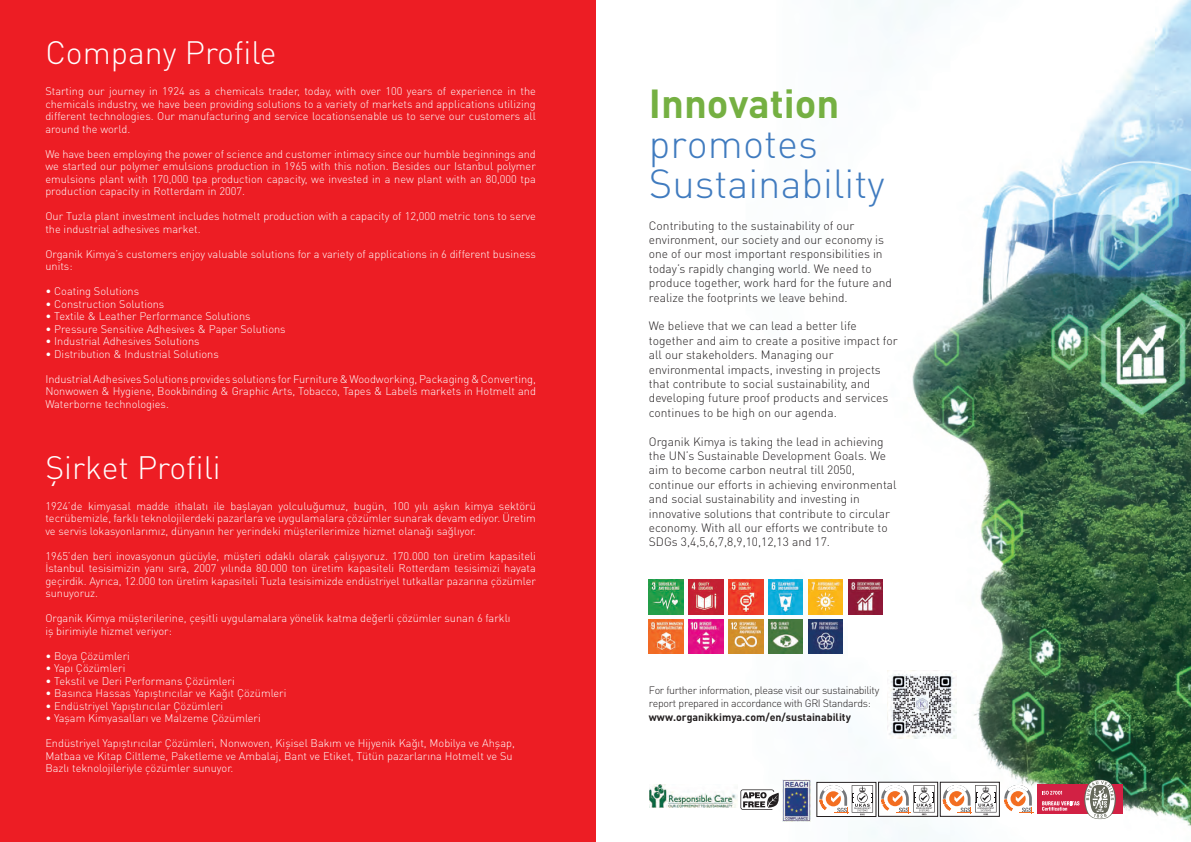
<style>
.page{position:relative;width:1191px;height:842px;background:#fff}
.page>*{position:absolute;margin:0;border:0;box-sizing:border-box;transform-origin:0 0}
.t1{font:300 40px/40px "DIN Pro";color:#407bbf}
.t2{font:300 32px "DIN Pro";color:#fff}
.t3{font:300 12px/14.4px "DIN Pro";color:#231f20}
.t4{font:300 11px/12.5px "DIN Pro";color:#fff;text-align:justify}
.t5{font:300 10.6px/12.7px "DIN Pro";letter-spacing:-.03em;color:#231f20}
.t6{font:700 10.6px "DIN Pro";color:#231f20}
.s1{font-weight:700;color:#75b042}
</style>
<div class="page">
<img style="left:595px;top:0;width:596px;height:842px">
<svg style="left:740px;top:789px;width:40px;height:21px"></svg>
<img style="left:782px;top:780px;width:29px;height:41px">
<img style="left:649px;top:785px;width:88px;height:23px">
<div style="left:1038px;top:785px;width:85px;height:29px;background:#d22144"></div>
<svg style="left:1042px;top:780px;width:74px;height:39px"></svg>
<img style="left:649px;top:580px;width:34px;height:34px">
<img style="left:689px;top:580px;width:34px;height:34px">
<img style="left:728px;top:580px;width:35px;height:34px">
<img style="left:768px;top:580px;width:35px;height:34px">
<img style="left:808px;top:580px;width:34px;height:34px">
<img style="left:848px;top:580px;width:34px;height:34px">
<img style="left:649px;top:619px;width:34px;height:35px">
<img style="left:689px;top:619px;width:34px;height:35px">
<img style="left:728px;top:619px;width:35px;height:35px">
<img style="left:768px;top:619px;width:35px;height:35px">
<img style="left:808px;top:619px;width:34px;height:35px">
<svg style="left:1004px;top:784px;width:29px;height:29px"></svg>
<svg style="left:818px;top:784px;width:56px;height:31px"></svg>
<div style="left:816px;top:782px;width:60px;height:35px;border:1px solid #231f20"></div>
<svg style="left:819px;top:784px;width:54px;height:31px"></svg>
<svg style="left:880px;top:784px;width:56px;height:30px"></svg>
<div style="left:878px;top:782px;width:60px;height:34px;border:1px solid #231f20"></div>
<svg style="left:881px;top:784px;width:53px;height:31px"></svg>
<svg style="left:942px;top:784px;width:55px;height:30px"></svg>
<div style="left:940px;top:782px;width:59px;height:34px;border:1px solid #231f20"></div>
<svg style="left:943px;top:784px;width:53px;height:31px"></svg>
<img style="left:887px;top:670px;width:69px;height:68px">
<div style="left:0;top:0;width:595px;height:842px;background:#ed1d24"></div>
<p class="t2" style="left:45px;top:31px;width:233px">Company Profile</p>
<p class="t4" style="left:45px;top:85px;width:492px">Starting our journey in 1924 as a chemicals trader, today, with over 100 years of experience in the chemicals industry, we have been providing solutions to a variety of markets and applications utilizing different technologies. Our manufacturing and service locationsenable us to serve our customers all around the world.</p>
<p class="t4" style="left:45px;top:147px;width:492px">We have been employing the power of science and customer intimacy since our humble beginnings and we started our polymer emulsions production in 1965 with this notion. Besides our Istanbul polymer emulsions plant with 170,000 tpa production capacity, we invested in a new plant with an 80,000 tpa production capacity in Rotterdam in 2007.</p>
<p class="t4" style="left:45px;top:210px;width:492px">Our Tuzla plant investment includes hotmelt production with a capacity of 12,000 metric tons to serve the industrial adhesives market.</p>
<p class="t4" style="left:45px;top:247px;width:492px">Organik Kimya’s customers enjoy valuable solutions for a variety of applications in 6 different business units:</p>
<p class="t4" style="left:45px;top:285px;width:95px">• Coating Solutions</p>
<p class="t4" style="left:45px;top:297px;width:120px">• Construction Solutions</p>
<p class="t4" style="left:45px;top:310px;width:207px">• Textile &amp; Leather Performance Solutions</p>
<p class="t4" style="left:45px;top:322px;width:242px">• Pressure Sensitive Adhesives &amp; Paper Solutions</p>
<p class="t4" style="left:45px;top:335px;width:156px">• Industrial Adhesives Solutions</p>
<p class="t4" style="left:45px;top:347px;width:175px">• Distribution &amp; Industrial Solutions</p>
<p class="t4" style="left:45px;top:372px;width:492px">Industrial Adhesives Solutions provides solutions for Furniture &amp; Woodworking, Packaging &amp; Converting, Nonwowen &amp; Hygiene, Bookbinding &amp; Graphic Arts, Tobacco, Tapes &amp; Labels markets in Hotmelt and Waterborne technologies.</p>
<p class="t2" style="left:45px;top:446px;width:177px">Şirket Profi li</p>
<p class="t4" style="left:45px;top:499px;width:492px">1924’de kimyasal madde ithalatı ile başlayan yolculuğumuz, bugün, 100 yılı aşkın kimya sektörü tecrübemizle, farklı teknolojilerdeki pazarlara ve uygulamalara çözümler sunarak devam ediyor. Üretim ve servis lokasyonlarımız, dünyanın her yerindeki müşterilerimize hizmet olanağı sağlıyor.</p>
<p class="t4" style="left:45px;top:549px;width:492px">1965’den beri inovasyonun gücüyle, müşteri odaklı olarak çalışıyoruz. 170.000 ton üretim kapasiteli İstanbul tesisimizin yanı sıra, 2007 yılında 80.000 ton üretim kapasiteli Rotterdam tesisimizi hayata geçirdik. Ayrıca, 12.000 ton üretim kapasiteli Tuzla tesisimizde endüstriyel tutkallar pazarına çözümler sunuyoruz.</p>
<p class="t4" style="left:45px;top:612px;width:467px">Organik Kimya müşterilerine, çeşitli uygulamalara yönelik katma değerli çözümler sunan 6 farklı</p>
<p class="t4" style="left:45px;top:624px;width:128px">iş birimiyle hizmet veriyor:</p>
<p class="t4" style="left:45px;top:649px;width:86px">• Boya Çözümleri</p>
<p class="t4" style="left:45px;top:662px;width:82px">• Yapı Çözümleri</p>
<p class="t4" style="left:45px;top:674px;width:191px">• Tekstil ve Deri Performans Çözümleri</p>
<p class="t4" style="left:45px;top:687px;width:243px">• Basınca Hassas Yapıştırıcılar ve Kağıt Çözümleri</p>
<p class="t4" style="left:45px;top:699px;width:179px">• Endüstriyel Yapıştırıcılar Çözümleri</p>
<p class="t4" style="left:45px;top:712px;width:217px">• Yaşam Kimyasalları ve Malzeme Çözümleri</p>
<p class="t4" style="left:45px;top:737px;width:471px">Endüstriyel Yapıştırıcılar Çözümleri, Nonwoven, Kişisel Bakım ve Hijyenik Kağıt, Mobilya ve Ahşap,</p>
<p class="t4" style="left:45px;top:749px;width:469px">Matbaa ve Kitap Ciltleme, Paketleme ve Ambalaj, Bant ve Etiket, Tütün pazarlarına Hotmelt ve Su</p>
<p class="t4" style="left:45px;top:762px;width:190px">Bazlı teknolojileriyle çözümler sunuyor.</p>
<p class="t1" style="left:649px;top:82px;width:237px"><span class="s1">Innovation </span>promotes<br>Sustainability</p>
<p class="t3" style="left:649px;top:217px;width:245px">Contributing to the sustainability of our environment, our society and our economy is one of our most important responsibilities in today’s rapidly changing world. We need to produce together, work hard for the future and realize the footprints we leave behind.</p>
<p class="t3" style="left:649px;top:318px;width:250px">We believe that we can lead a better life together and aim to create a positive impact for all our stakeholders. Managing our environmental impacts, investing in projects that contribute to social sustainability, and developing future proof products and services continues to be high on our agenda.</p>
<p class="t3" style="left:649px;top:433px;width:249px">Organik Kimya is taking the lead in achieving the UN’s Sustainable Development Goals. We aim to become carbon neutral till 2050, continue our efforts in achieving environmental and social sustainability and investing in innovative solutions that contribute to circular economy. With all our efforts we contribute to SDGs 3,4,5,6,7,8,9,10,12,13 and 17.</p>
<p class="t5" style="left:649px;top:684px;width:232px">For further information, please visit our sustainability report prepared in accordance with GRI Standards:</p>
<p class="t6" style="left:649px;top:710px;width:203px">www.organikkimya.com/en/sustainability</p>
</div>
